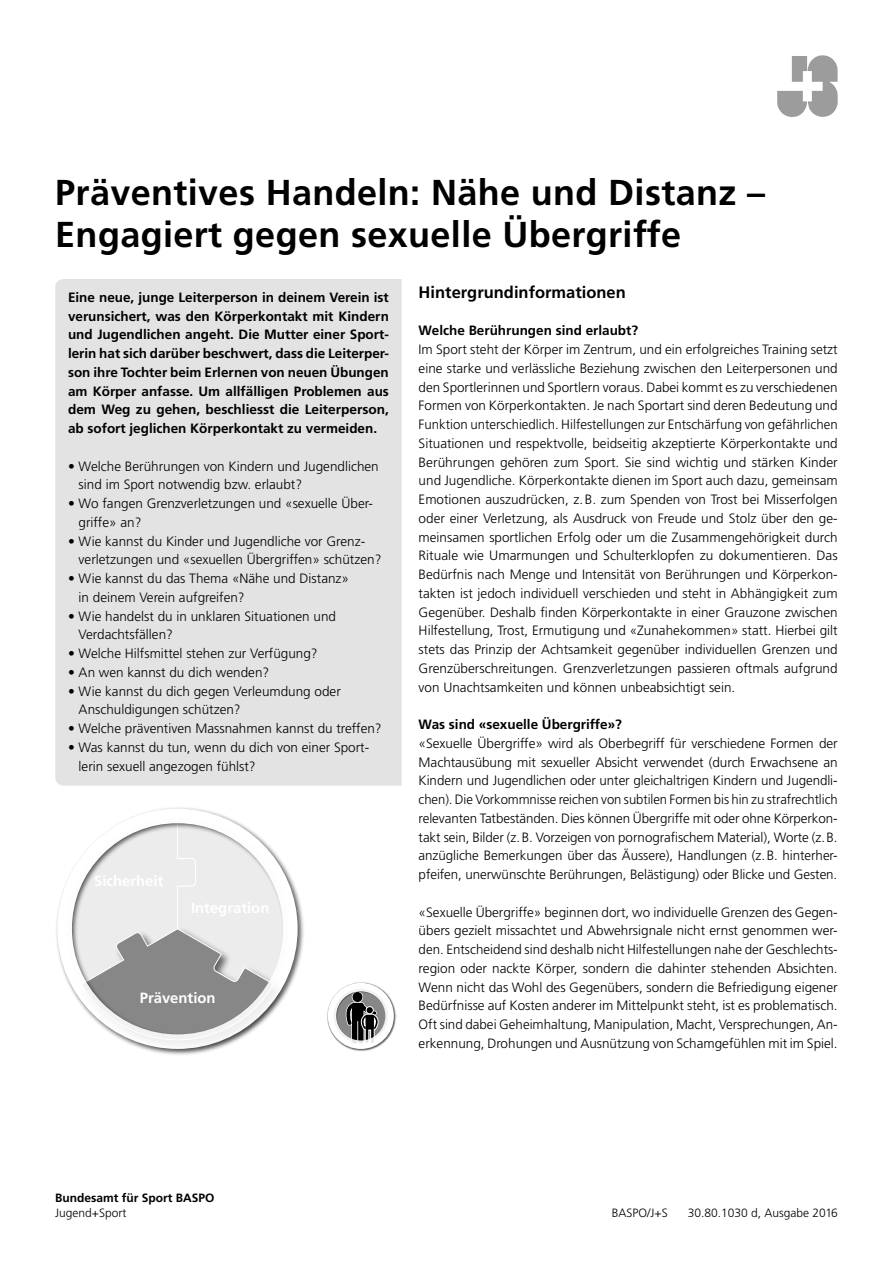
<style>
.page{position:relative;width:893px;height:1263px;background:#fff}
.page>*{position:absolute;margin:0;border:0;box-sizing:border-box;transform-origin:0 0}
._1_Haupttitel{font:700 36px/42px "Frutiger LT";letter-spacing:.01em;color:#000}
._3_Titel_3{font:700 16.5px "Frutiger LT";color:#000}
.t1{font:700 14.85px "Frutiger LT";color:#fff}
.Gundtext_d{font:300 13.5px/18.8px "Frutiger LT";color:#000}
._4_Titel_4{font:700 13.5px/18.8px "Frutiger LT";color:#000;text-align:justify}
.Gundtext_d-2{font:300 12px "Frutiger LT";color:#000}
.Gundtext_d-3{font:700 12px "Frutiger LT";color:#000}
</style>
<div class="page">
<div style="left:55px;top:279px;width:347px;height:507px;background:#e3e3e3"></div>
<svg style="left:777px;top:55px;width:61px;height:62px"></svg>
<img style="left:327px;top:982px;width:69px;height:69px">
<svg style="left:328px;top:983px;width:66px;height:66px"></svg>
<img style="left:56px;top:807px;width:248px;height:248px">
<svg style="left:57px;top:809px;width:241px;height:240px"></svg>
<p class="_1_Haupttitel" style="left:55px;top:171px;width:711px">Präventives Handeln: Nähe und Distanz –<br>Engagiert gegen sexuelle Übergriffe</p>
<p class="_3_Titel_3" style="left:419px;top:282px;width:209px">Hintergrundinformationen</p>
<p class="_4_Titel_4" style="left:419px;top:321px;width:221px">Welche Berührungen sind erlaubt?</p>
<p class="Gundtext_d" style="left:419px;top:340px;width:421px;text-align:justify">Im Sport steht der Körper im Zentrum, und ein erfolgreiches Training setzt eine starke und verlässliche Beziehung zwischen den Leiterpersonen und den Sportlerinnen und Sportlern voraus. Dabei kommt es zu verschiedenen Formen von Körperkontakten. Je nach Sportart sind deren Bedeutung und Funktion unterschiedlich. Hilfestellungen zur Entschärfung von gefährlichen Situationen und respektvolle, beidseitig akzeptierte Körperkontakte und Berührungen gehören zum Sport. Sie sind wichtig und stärken Kinder und Jugendliche. Körperkontakte dienen im Sport auch dazu, gemeinsam Emotionen auszudrücken, z.B. zum Spenden von Trost bei Misserfolgen oder einer Verletzung, als Ausdruck von Freude und Stolz über den ge&shy;meinsamen sportlichen Erfolg oder um die Zusammengehörigkeit durch Rituale wie Umarmungen und Schulterklopfen zu dokumentieren. Das Bedürfnis nach Menge und Intensität von Berührungen und Körperkon&shy;takten ist jedoch individuell verschieden und steht in Abhängigkeit zum Gegenüber. Deshalb finden Körperkontakte in einer Grauzone zwischen Hilfestellung, Trost, Ermutigung und «Zunahekommen» statt. Hierbei gilt stets das Prinzip der Achtsamkeit gegenüber individuellen Grenzen und Grenzüberschreitungen. Grenzverletzungen passieren oftmals aufgrund von Unachtsamkeiten und können unbeabsichtigt sein.</p>
<p class="_4_Titel_4" style="left:419px;top:715px;width:205px">Was sind «sexuelle Übergriffe»?</p>
<p class="Gundtext_d" style="left:419px;top:734px;width:421px;text-align:justify">«Sexuelle Übergriffe» wird als Oberbegriff für verschiedene Formen der Machtausübung mit sexueller Absicht verwendet (durch Erwachsene an Kindern und Jugendlichen oder unter gleichaltrigen Kindern und Jugendli&shy;chen). Die Vorkommnisse reichen von subtilen Formen bis hin zu strafrechtlich relevanten Tatbeständen. Dies können Übergriffe mit oder ohne Körperkon&shy;takt sein, Bilder (z.B. Vorzeigen von pornografischem Material), Worte (z.B. anzügliche Bemerkungen über das Äussere), Handlungen (z.B. hinterher&shy;pfeifen, unerwünschte Berührungen, Belästigung) oder Blicke und Gesten.</p>
<p class="Gundtext_d" style="left:419px;top:903px;width:421px;text-align:justify">«Sexuelle Übergriffe» beginnen dort, wo individuelle Grenzen des Gegen&shy;übers gezielt missachtet und Abwehrsignale nicht ernst genommen wer&shy;den. Entscheidend sind deshalb nicht Hilfestellungen nahe der Geschlechts&shy;region oder nackte Körper, sondern die dahinter stehenden Absichten.<br>Wenn nicht das Wohl des Gegenübers, sondern die Befriedigung eigener Bedürfnisse auf Kosten anderer im Mittelpunkt steht, ist es problematisch.<br>Oft sind dabei Geheimhaltung, Manipulation, Macht, Versprechungen, An&shy;erkennung, Drohungen und Ausnützung von Schamgefühlen mit im Spiel.</p>
<p class="_4_Titel_4" style="left:68px;top:288px;width:322px">Eine neue, junge Leiterperson in deinem Verein ist verunsichert, was den Körperkontakt mit Kindern und Jugendlichen angeht. Die Mutter einer Sport&shy;lerin hat sich darüber beschwert, dass die Leiterper&shy;son ihre Tochter beim Erlernen von neuen Übungen am Körper anfasse. Um allfälligen Problemen aus dem Weg zu gehen, beschliesst die Leiterperson, ab sofort jeglichen Körperkontakt zu vermeiden.</p>
<p class="Gundtext_d" style="left:79px;top:457px;width:302px;text-indent:-11px">• Welche Berührungen von Kindern und Jugendlichen sind im Sport notwendig bzw. erlaubt?</p>
<p class="Gundtext_d" style="left:79px;top:494px;width:296px;text-indent:-11px">• Wo fangen Grenzverletzungen und «sexuelle Über&shy;griffe» an?</p>
<p class="Gundtext_d" style="left:79px;top:532px;width:304px;text-indent:-11px">• Wie kannst du Kinder und Jugendliche vor Grenz&shy;verletzungen und «sexuellen Übergriffen» schützen?</p>
<p class="Gundtext_d" style="left:79px;top:569px;width:272px;text-indent:-11px">• Wie kannst du das Thema «Nähe und Distanz» in deinem Verein aufgreifen?</p>
<p class="Gundtext_d" style="left:79px;top:607px;width:259px;text-indent:-11px">• Wie handelst du in unklaren Situationen und<br>Verdachtsfällen?</p>
<p class="Gundtext_d" style="left:68px;top:644px;width:251px">• Welche Hilfsmittel stehen zur Verfügung?</p>
<p class="Gundtext_d" style="left:68px;top:663px;width:203px">• An wen kannst du dich wenden?</p>
<p class="Gundtext_d" style="left:79px;top:682px;width:264px;text-indent:-11px">• Wie kannst du dich gegen Verleumdung oder<br>Anschuldigungen schützen?</p>
<p class="Gundtext_d" style="left:68px;top:719px;width:315px">• Welche präventiven Massnahmen kannst du treffen?</p>
<p class="Gundtext_d" style="left:79px;top:738px;width:292px;text-indent:-11px">• Was kannst du tun, wenn du dich von einer Sport&shy;lerin sexuell angezogen fühlst?</p>
<p class="t1" style="left:140px;top:989px;width:77px">Prävention</p>
<p class="Gundtext_d-3" style="left:55px;top:1190px;width:161px">Bundesamt für Sport BASPO</p>
<p class="Gundtext_d-2" style="left:55px;top:1206px;width:73px">Jugend+Sport</p>
<p class="Gundtext_d-2" style="left:612px;top:1206px;width:57px">BASPO/J+S</p>
<p class="Gundtext_d-2" style="left:688px;top:1206px;width:151px">30.80.1030 d, Ausgabe 2016</p>
</div>
